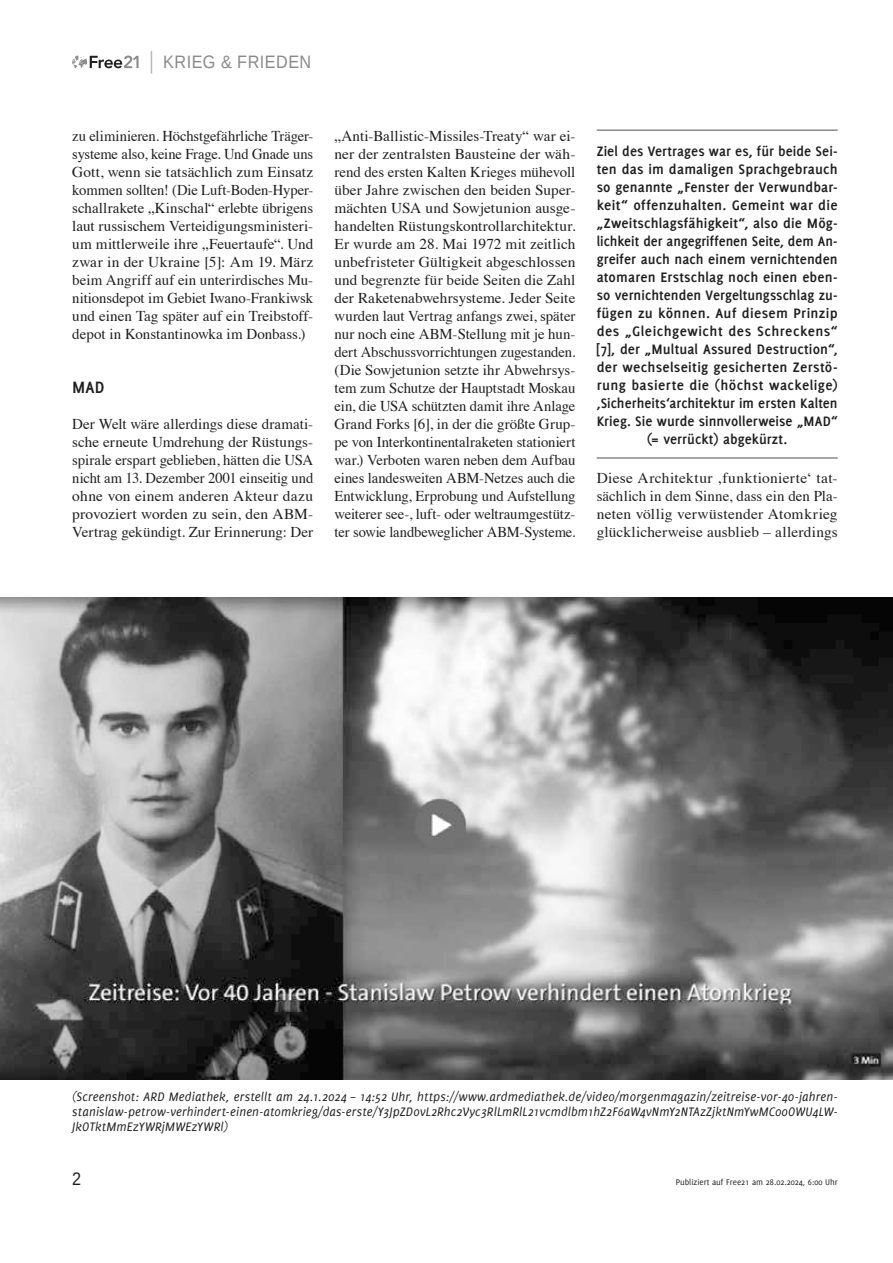
<style>
.page{position:relative;width:893px;height:1263px;background:#fff}
.page>*{position:absolute;margin:0;border:0;box-sizing:border-box;transform-origin:0 0}
.t1{font:18px "Liberation Sans";letter-spacing:.03em;color:#8a8a8a;scale:.9 1}
.t2{font:700 18px "Delicious";color:#1f1f1f}
.t3{font:18px "Liberation Sans";color:#1f1f1f;scale:.9 1}
.t4{font:15px/18px "Times";letter-spacing:.005em;color:#1f1f1f;text-align:justify}
.t5{font:700 15px/18px "Delicious";letter-spacing:.01em;color:#1f1f1f;text-align:center}
.t6{font:italic 13.5px/15px "Delicious";letter-spacing:.02em;color:#1f1f1f;text-align:justify}
.t7{font:9px "Delicious";color:#1f1f1f}
</style>
<div class="page">
<svg style="left:72px;top:55px;width:67px;height:13px"></svg>
<svg style="left:151px;top:51px;width:1px;height:23px"></svg>
<hr style="left:597px;top:129px;width:241px;height:2px;background:#8a8a8a">
<hr style="left:597px;top:457px;width:241px;height:2px;background:#8a8a8a">
<img style="left:0;top:597px;width:893px;height:482px">
<p class="t1" style="left:163px;top:51px;width:166px">KRIEG &amp; FRIEDEN</p>
<p class="t4" style="left:72px;top:126px;width:242px">zu eliminieren. Höchstgefährliche Träger&shy;systeme also, keine Frage. Und Gnade uns Gott, wenn sie tatsächlich zum Einsatz kommen sollten! (Die Luft-Boden-Hyper&shy;schallrakete „Kinschal“ erlebte übrigens laut russischem Verteidigungsministeri&shy;um mittlerweile ihre „Feuertaufe“. Und zwar in der Ukraine [5]: Am 19. März beim Angriff auf ein unterirdisches Mu&shy;nitionsdepot im Gebiet Iwano-Frankiwsk und einen Tag später auf ein Treibstoff&shy;depot in Konstantinowka im Donbass.)</p>
<p class="t2" style="left:72px;top:377px;width:34px">MAD</p>
<p class="t4" style="left:72px;top:414px;width:242px">Der Welt wäre allerdings diese dramati&shy;sche erneute Umdrehung der Rüstungs&shy;spirale erspart geblieben, hätten die USA nicht am 13. Dezember 2001 einseitig und ohne von einem anderen Akteur dazu provoziert worden zu sein, den ABM-Vertrag gekündigt. Zur Erinnerung: Der</p>
<p class="t4" style="left:334px;top:126px;width:242px">„Anti-Ballistic-Missiles-Treaty“ war ei&shy;ner der zentralsten Bausteine der wäh&shy;rend des ersten Kalten Krieges mühevoll über Jahre zwischen den beiden Super&shy;mächten USA und Sowjetunion ausge&shy;handelten Rüstungskontrollarchitektur.<br>Er wurde am 28. Mai 1972 mit zeitlich unbefristeter Gültigkeit abgeschlossen und begrenzte für beide Seiten die Zahl der Raketenabwehrsysteme. Jeder Seite wurden laut Vertrag anfangs zwei, später nur noch eine ABM-Stellung mit je hun&shy;dert Abschussvorrichtungen zugestanden. (Die Sowjetunion setzte ihr Abwehrsys&shy;tem zum Schutze der Hauptstadt Moskau ein, die USA schützten damit ihre Anlage Grand Forks [6], in der die größte Grup&shy;pe von Interkontinentalraketen stationiert war.) Verboten waren neben dem Aufbau eines landesweiten ABM-Netzes auch die Entwicklung, Erprobung und Aufstellung weiterer see-, luft- oder weltraumgestütz&shy;ter sowie landbeweglicher ABM-Systeme.</p>
<p class="t5" style="left:597px;top:142px;width:242px">Ziel des Vertrages war es, für beide Sei&shy;ten das im damaligen Sprachgebrauch so genannte „Fenster der Verwundbar&shy;keit“ offenzuhalten. Gemeint war die „Zweitschlagsfähigkeit“, also die Mög&shy;lichkeit der angegriffenen Seite, dem An&shy;greifer auch nach einem vernichtenden atomaren Erstschlag noch einen eben&shy;so vernichtenden Vergeltungsschlag zu&shy;fügen zu können. Auf diesem Prinzip des „Gleichgewicht des Schreckens“ [7], der „Multual Assured Destruction“, der wechselseitig gesicherten Zerstö&shy;rung basierte die (höchst wackelige) ‚Sicherheits‘architektur im ersten Kalten Krieg. Sie wurde sinnvollerweise „MAD“ (= verrückt) abgekürzt.</p>
<p class="t4" style="left:597px;top:468px;width:242px">Diese Architektur ‚funktionierte‘ tat&shy;sächlich in dem Sinne, dass ein den Pla&shy;neten völlig verwüstender Atomkrieg glücklicherweise ausblieb – allerdings</p>
<p class="t6" style="left:72px;top:1089px;width:767px">(Screenshot: ARD Mediathek, erstellt am 24.1.2024 – 14:52 Uhr, https://www.ardmediathek.de/video/morgenmagazin/zeitreise-vor-40-jahren&shy;stanislaw-petrow-verhindert-einen-atomkrieg/das-erste/Y3JpZDovL2Rhc2Vyc3RlLmRlL21vcmdlbm1hZ2F6aW4vNmY2NTAzZjktNmYwMC00OWU4LW-JkOTktMmEzYWRjMWEzYWRl)</p>
<p class="t3" style="left:72px;top:1168px;width:12px">2</p>
<p class="t7" style="left:676px;top:1177px;width:163px">Publiziert auf Free21 am 28.02.2024, 6:00 Uhr</p>
</div>
